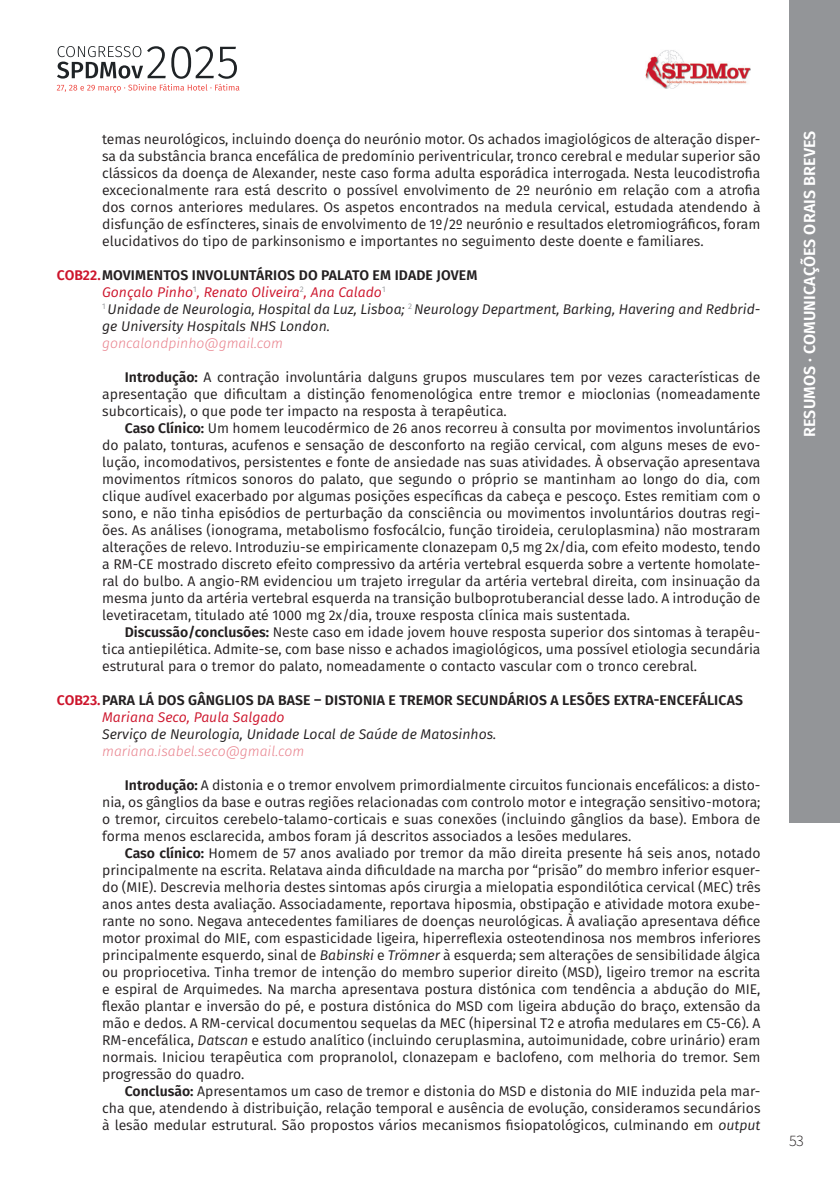
<style>
.page{position:relative;width:840px;height:1191px;background:#fff}
.page>*{position:absolute;margin:0;border:0;box-sizing:border-box;transform-origin:0 0}
.t1{font:600 16px "Fira Sans";letter-spacing:.01em;color:#fff}
.t2{font:300 16px "Source Sans Pro";color:#231f20}
.Texto_resumos{font:14px/17px "Fira Sans";color:#231f20;text-align:justify}
.Texto_resumos_-_fili{font:italic 14px/17px "Fira Sans";color:#231f20}
.Texto_resumos_-_titu{font:600 14px "Fira Sans";letter-spacing:.01em;color:#231f20}
.Texto_resumos_-_auto{font:italic 14px "Fira Sans";color:#cd152c}
.Texto_resumos_-_emai{font:italic 300 14px "Fira Sans";color:#e9828d}
.s1{color:#cd152c}
.s2{font-weight:600}
.s3{font-style:italic}
</style>
<div class="page">
<div style="left:788px;top:0;width:51px;height:822px;background:#939598"></div>
<img style="left:645px;top:50px;width:104px;height:39px">
<svg style="left:57px;top:46px;width:182px;height:46px"></svg>
<p class="Texto_resumos" style="left:102px;top:130px;width:659px">temas neurológicos, incluindo doença do neurónio motor. Os achados imagiológicos de alteração disper&shy;sa da substância branca encefálica de predomínio periventricular, tronco cerebral e medular superior são clássicos da doença de Alexander, neste caso forma adulta esporádica interrogada. Nesta leucodistrofia excecionalmente rara está descrito o possível envolvimento de 2º neurónio em relação com a atrofia dos cornos anteriores medulares. Os aspetos encontrados na medula cervical, estudada atendendo à disfunção de esfíncteres, sinais de envolvimento de 1º/2º neurónio e resultados eletromiográficos, foram elucidativos do tipo de parkinsonismo e importantes no seguimento deste doente e familiares.</p>
<p class="Texto_resumos_-_titu" style="left:57px;top:263px;width:422px"><span class="s1">COB22.</span>MOVIMENTOS INVOLUNTÁRIOS DO PALATO EM IDADE JOVEM</p>
<p class="Texto_resumos_-_auto" style="left:102px;top:281px;width:285px">Gonçalo Pinho<sup>1</sup>, Renato Oliveira<sup>2</sup>, Ana Calado<sup>1</sup></p>
<p class="Texto_resumos_-_fili" style="left:102px;top:300px;width:659px"><sup>1</sup> Unidade de Neurologia, Hospital da Luz, Lisboa; <sup>2</sup> Neurology Department, Barking, Havering and Redbrid&shy;ge University Hospitals NHS London.</p>
<p class="Texto_resumos_-_emai" style="left:102px;top:333px;width:182px">goncalondpinho@gmail.com</p>
<p class="Texto_resumos" style="left:102px;top:368px;width:659px;text-indent:23px"><span class="s2">Introdução:</span> A contração involuntária dalguns grupos musculares tem por vezes características de apresentação que dificultam a distinção fenomenológica entre tremor e mioclonias (nomeadamente subcorticais), o que pode ter impacto na resposta à terapêutica.</p>
<p class="Texto_resumos" style="left:102px;top:419px;width:659px;text-indent:23px"><span class="s2">Caso Clínico:</span> Um homem leucodérmico de 26 anos recorreu à consulta por movimentos involuntários do palato, tonturas, acufenos e sensação de desconforto na região cervical, com alguns meses de evo&shy;lução, incomodativos, persistentes e fonte de ansiedade nas suas atividades. À observação apresentava movimentos rítmicos sonoros do palato, que segundo o próprio se mantinham ao longo do dia, com clique audível exacerbado por algumas posições específicas da cabeça e pescoço. Estes remitiam com o sono, e não tinha episódios de perturbação da consciência ou movimentos involuntários doutras regi&shy;ões. As análises (ionograma, metabolismo fosfocálcio, função tiroideia, ceruloplasmina) não mostraram alterações de relevo. Introduziu-se empiricamente clonazepam 0,5 mg 2x/dia, com efeito modesto, tendo a RM-CE mostrado discreto efeito compressivo da artéria vertebral esquerda sobre a vertente homolate&shy;ral do bulbo. A angio-RM evidenciou um trajeto irregular da artéria vertebral direita, com insinuação da mesma junto da artéria vertebral esquerda na transição bulboprotuberancial desse lado. A introdução de levetiracetam, titulado até 1000 mg 2x/dia, trouxe resposta clínica mais sustentada.</p>
<p class="Texto_resumos" style="left:102px;top:623px;width:659px;text-indent:23px"><span class="s2">Discussão/conclusões:</span> Neste caso em idade jovem houve resposta superior dos sintomas à terapêu&shy;tica antiepilética. Admite-se, com base nisso e achados imagiológicos, uma possível etiologia secundária estrutural para o tremor do palato, nomeadamente o contacto vascular com o tronco cerebral.</p>
<p class="Texto_resumos_-_titu" style="left:57px;top:688px;width:687px"><span class="s1">COB23.</span>PARA LÁ DOS GÂNGLIOS DA BASE – DISTONIA E TREMOR SECUNDÁRIOS A LESÕES EXTRA-ENCEFÁLICAS</p>
<p class="Texto_resumos_-_auto" style="left:102px;top:706px;width:184px">Mariana Seco, Paula Salgado</p>
<p class="Texto_resumos_-_fili" style="left:102px;top:725px;width:395px">Serviço de Neurologia, Unidade Local de Saúde de Matosinhos.</p>
<p class="Texto_resumos_-_emai" style="left:102px;top:741px;width:203px">mariana.isabel.seco@gmail.com</p>
<p class="Texto_resumos" style="left:102px;top:776px;width:659px;text-indent:23px"><span class="s2">Introdução:</span> A distonia e o tremor envolvem primordialmente circuitos funcionais encefálicos: a disto&shy;nia, os gânglios da base e outras regiões relacionadas com controlo motor e integração sensitivo-motora; o tremor, circuitos cerebelo-talamo-corticais e suas conexões (incluindo gânglios da base). Embora de forma menos esclarecida, ambos foram já descritos associados a lesões medulares.</p>
<p class="Texto_resumos" style="left:102px;top:844px;width:659px;text-indent:23px"><span class="s2">Caso clínico:</span> Homem de 57 anos avaliado por tremor da mão direita presente há seis anos, notado principalmente na escrita. Relatava ainda dificuldade na marcha por “prisão” do membro inferior esquer&shy;do (MIE). Descrevia melhoria destes sintomas após cirurgia a mielopatia espondilótica cervical (MEC) três anos antes desta avaliação. Associadamente, reportava hiposmia, obstipação e atividade motora exube&shy;rante no sono. Negava antecedentes familiares de doenças neurológicas. À avaliação apresentava défice motor proximal do MIE, com espasticidade ligeira, hiperreflexia osteotendinosa nos membros inferiores principalmente esquerdo, sinal de <span class="s3">Babinski</span> e <span class="s3">Trömner</span> à esquerda; sem alterações de sensibilidade álgica ou propriocetiva. Tinha tremor de intenção do membro superior direito (MSD), ligeiro tremor na escrita e espiral de Arquimedes. Na marcha apresentava postura distónica com tendência a abdução do MIE, flexão plantar e inversão do pé, e postura distónica do MSD com ligeira abdução do braço, extensão da mão e dedos. A RM-cervical documentou sequelas da MEC (hipersinal T2 e atrofia medulares em C5-C6). A RM-encefálica, <span class="s3">Datscan</span> e estudo analítico (incluindo ceruplasmina, autoimunidade, cobre urinário) eram normais. Iniciou terapêutica com propranolol, clonazepam e baclofeno, com melhoria do tremor. Sem progressão do quadro.</p>
<p class="Texto_resumos" style="left:102px;top:1082px;width:659px;text-indent:23px"><span class="s2">Conclusão:</span> Apresentamos um caso de tremor e distonia do MSD e distonia do MIE induzida pela mar&shy;cha que, atendendo à distribuição, relação temporal e ausência de evolução, consideramos secundários à lesão medular estrutural. São propostos vários mecanismos fisiopatológicos, culminando em <span class="s3">output</span></p>
<p class="t1" style="left:796px;top:437px;width:308px;rotate:-90deg">RESUMOS · COMUNICAÇÕES ORAIS BREVES</p>
<p class="t2" style="left:788px;top:1131px;width:16px">53</p>
</div>
